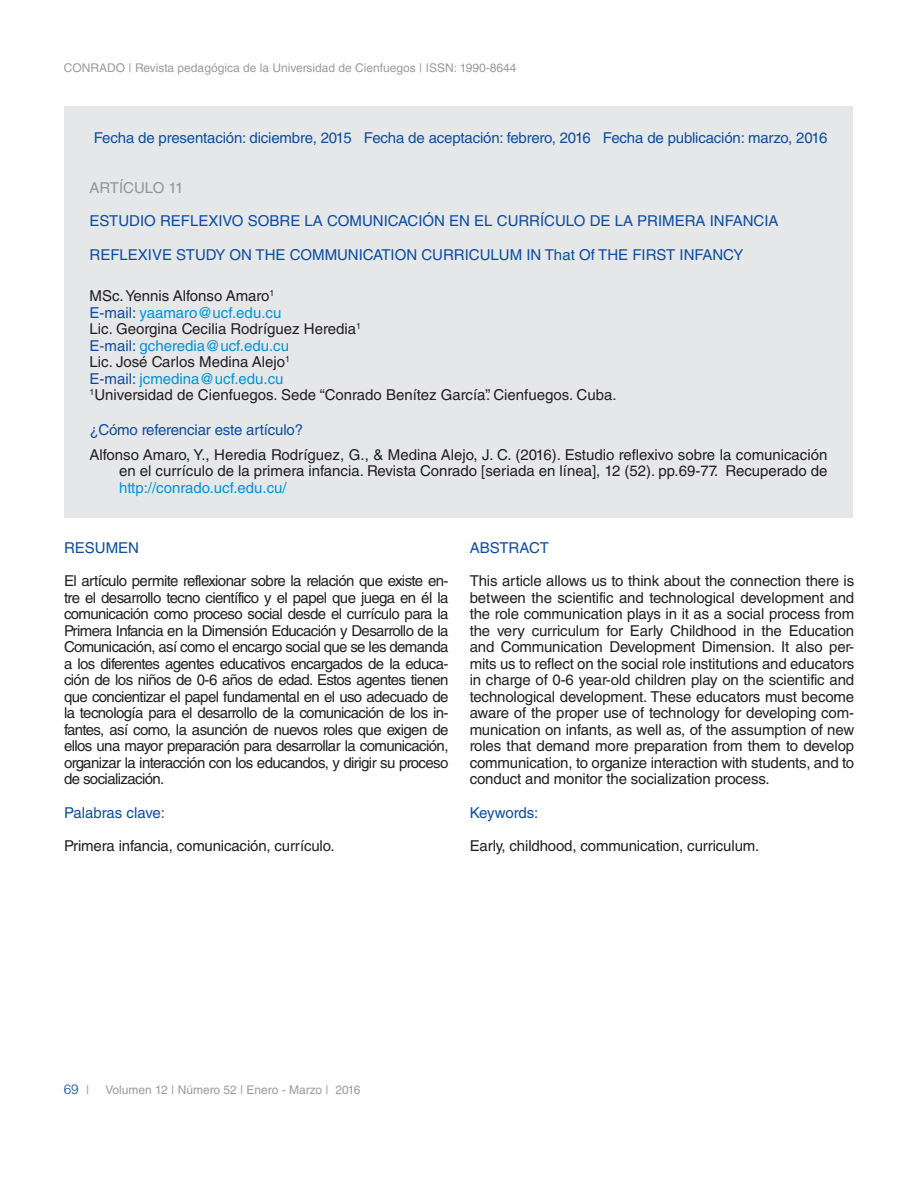
<style>
.page{position:relative;width:918px;height:1188px;background:#fff}
.page>*{position:absolute;margin:0;border:0;box-sizing:border-box;transform-origin:0 0}
.Articulos{font:15px/16.5px "Helvetica LT Std";letter-spacing:-.01em;color:#231f20;text-align:justify}
.TITULOS_AZUL{font:15px "Helvetica LT Std";color:#0d4da1}
.Referencias{font:15px/16.5px "Helvetica LT Std";color:#231f20;text-align:justify}
.nombre_de_autor{font:15px "Helvetica LT Std";color:#231f20}
.nombre_de_autor-2{font:15px "Helvetica LT Std";color:#0095d9}
.TEXTO{font:15px "Helvetica LT Std";letter-spacing:-.01em;color:#0d4da1}
.Titulo_Gris_Art{font:15px "Helvetica LT Std";color:#939598}
.t1{font:300 13.5px "Helvetica LT Std";color:#0d4da1}
.t2{font:12px "Helvetica LT Std";color:#999b9e}
.s1{color:#0d4da1}
.s2{color:#0095d9}
.s3{font-weight:400;font-size:12px;color:#999b9e}
</style>
<div class="page">
<div style="left:64px;top:106px;width:789px;height:412px;background:#e6e7e9"></div>
<p class="t2" style="left:64px;top:61px;width:454px">CONRADO | Revista pedagógica de la Universidad de Cienfuegos | ISSN: 1990-8644</p>
<p class="TITULOS_AZUL" style="left:94px;top:129px;width:735px">Fecha de presentación: diciembre, 2015 Fecha de aceptación: febrero, 2016 Fecha de publicación: marzo, 2016</p>
<p class="Titulo_Gris_Art" style="left:90px;top:179px;width:96px">ARTÍCULO 11</p>
<p class="TITULOS_AZUL" style="left:90px;top:212px;width:691px">ESTUDIO REFLEXIVO SOBRE LA COMUNICACIÓN EN EL CURRÍCULO DE LA PRIMERA INFANCIA</p>
<p class="TITULOS_AZUL" style="left:90px;top:246px;width:656px">REFLEXIVE STUDY ON THE COMMUNICATION CURRICULUM IN That Of THE FIRST INFANCY</p>
<p class="nombre_de_autor" style="left:90px;top:287px;width:186px">MSc. Yennis Alfonso Amaro<sup>1</sup></p>
<p class="nombre_de_autor-2" style="left:90px;top:304px;width:193px"><span class="s1">E-mail:</span> yaamaro@ucf.edu.cu</p>
<p class="nombre_de_autor" style="left:90px;top:320px;width:273px">Lic. Georgina Cecilia Rodríguez Heredia<sup>1</sup></p>
<p class="nombre_de_autor-2" style="left:90px;top:337px;width:201px"><span class="s1">E-mail:</span> gcheredia@ucf.edu.cu</p>
<p class="nombre_de_autor" style="left:90px;top:353px;width:202px">Lic. José Carlos Medina Alejo<sup>1</sup></p>
<p class="nombre_de_autor-2" style="left:90px;top:370px;width:196px"><span class="s1">E-mail:</span> jcmedina@ucf.edu.cu</p>
<p class="nombre_de_autor" style="left:90px;top:386px;width:529px"><sup>1</sup>Universidad de Cienfuegos. Sede “Conrado Benítez García”. Cienfuegos. Cuba.</p>
<p class="TEXTO" style="left:90px;top:421px;width:215px">¿Cómo referenciar este artículo?</p>
<p class="Referencias" style="left:119px;top:446px;width:710px;text-indent:-30px">Alfonso Amaro, Y., Heredia Rodríguez, G., &amp; Medina Alejo, J. C. (2016). Estudio reflexivo sobre la comunicación en el currículo de la primera infancia. Revista Conrado [seriada en línea], 12 (52). pp.69-77. Recuperado de <span class="s2">http://conrado.ucf.edu.cu/</span></p>
<p class="TITULOS_AZUL" style="left:64px;top:539px;width:76px">RESUMEN</p>
<p class="Articulos" style="left:64px;top:573px;width:386px">El artículo permite reflexionar sobre la relación que existe en&shy;tre el desarrollo tecno científico y el papel que juega en él la comunicación como proceso social desde el currículo para la Primera Infancia en la Dimensión Educación y Desarrollo de la Comunicación, así como el encargo social que se les demanda a los diferentes agentes educativos encargados de la educa&shy;ción de los niños de 0-6 años de edad. Estos agentes tienen que concientizar el papel fundamental en el uso adecuado de la tecnología para el desarrollo de la comunicación de los in&shy;fantes, así como, la asunción de nuevos roles que exigen de ellos una mayor preparación para desarrollar la comunicación, organizar la interacción con los educandos, y dirigir su proceso de socialización.</p>
<p class="TITULOS_AZUL" style="left:64px;top:804px;width:103px">Palabras clave:</p>
<p class="Articulos" style="left:64px;top:838px;width:272px">Primera infancia, comunicación, currículo.</p>
<p class="TITULOS_AZUL" style="left:470px;top:539px;width:81px">ABSTRACT</p>
<p class="Articulos" style="left:470px;top:573px;width:386px">This article allows us to think about the connection there is between the scientific and technological development and the role communication plays in it as a social process from the very curriculum for Early Childhood in the Education and Communication Development Dimension. It also per&shy;mits us to reflect on the social role institutions and educators in charge of 0-6 year-old children play on the scientific and technological development. These educators must become aware of the proper use of technology for developing com&shy;munication on infants, as well as, of the assumption of new roles that demand more preparation from them to develop communication, to organize interaction with students, and to conduct and monitor the socialization process.</p>
<p class="TITULOS_AZUL" style="left:470px;top:804px;width:70px">Keywords:</p>
<p class="Articulos" style="left:470px;top:838px;width:291px">Early, childhood, communication, curriculum.</p>
<p class="t1" style="left:64px;top:1081px;width:27px">69 <span class="s3">|</span></p>
<p class="t2" style="left:105px;top:1083px;width:257px">Volumen 12 | Número 52 | Enero - Marzo | 2016</p>
</div>
